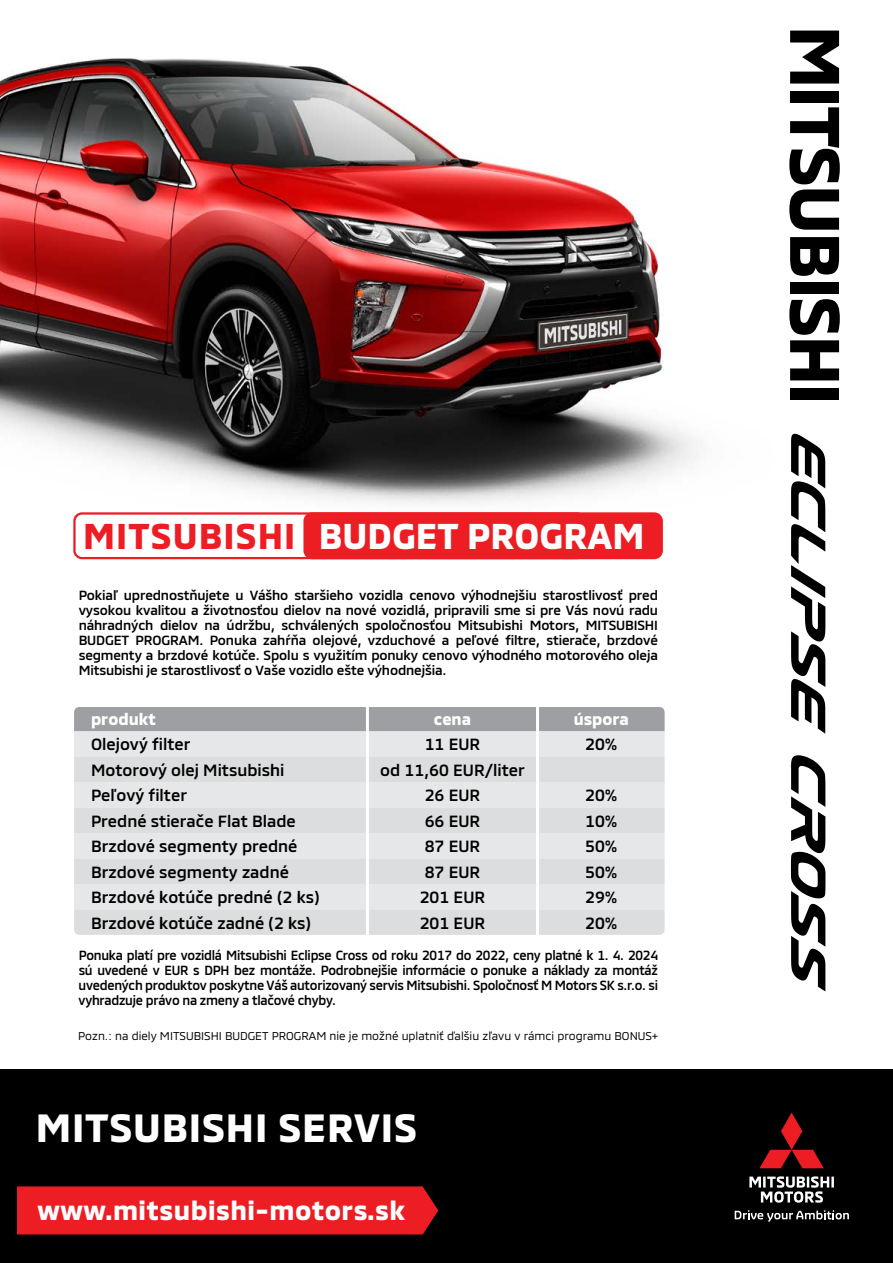
<style>
.page{position:relative;width:893px;height:1263px;background:#fff}
.page>*{position:absolute;margin:0;border:0;box-sizing:border-box;transform-origin:0 0}
.t1{font:700 72px "MMCOFFICE";letter-spacing:-.03em;color:#000}
.t2{font:700 40.5px "MMC";letter-spacing:.02em;color:#fff}
.t3{font:700 36.45px "MMCOFFICE";color:#fff}
.t4{font:700 27px "MMC";letter-spacing:.02em;color:#fff}
.t5{font:500 16.5px "MMCOFFICE";color:#000}
.t6{font:700 16.5px "MMCOFFICE";color:#fff}
.t7{font:500 13.5px/15px "MMCOFFICE";letter-spacing:-.015em;color:#000;text-align:justify}
.t8{font:500 13.5px/15px "MMCOFFICE";letter-spacing:-.015em;color:#000;text-align:justify;scale:.95 1}
.t9{font:11.55px "MMCOFFICE";color:#000}
.s1{color:#ed1d24}
</style>
<div class="page">
<img style="left:0;top:58px;width:699px;height:460px">
<div style="left:0;top:1069px;width:893px;height:194px;background:#000"></div>
<div style="left:17px;top:1186px;width:421px;height:48px;background:#ed1d24"></div>
<svg style="left:749px;top:1176px;width:85px;height:27px"></svg>
<svg style="left:735px;top:1210px;width:114px;height:12px"></svg>
<svg style="left:759px;top:1112px;width:65px;height:56px"></svg>
<svg style="left:791px;top:755px;width:34px;height:236px"></svg>
<svg style="left:791px;top:434px;width:34px;height:300px"></svg>
<div style="left:76px;top:708px;width:587px;height:23px;background:#9d9fa2"></div>
<div style="left:76px;top:731px;width:587px;height:26px;background:#e6e7e8"></div>
<svg style="left:76px;top:757px;width:587px;height:176px;background:#e0e1e2"></svg>
<hr style="left:366px;top:706px;width:3px;height:25px;background:#fff">
<hr style="left:536px;top:706px;width:3px;height:25px;background:#fff">
<hr style="left:366px;top:731px;width:3px;height:26px;background:#fff">
<hr style="left:536px;top:731px;width:3px;height:26px;background:#fff">
<hr style="left:366px;top:757px;width:3px;height:25px;background:#fff">
<hr style="left:536px;top:757px;width:3px;height:25px;background:#fff">
<hr style="left:366px;top:782px;width:3px;height:26px;background:#fff">
<hr style="left:536px;top:782px;width:3px;height:26px;background:#fff">
<hr style="left:366px;top:808px;width:3px;height:25px;background:#fff">
<hr style="left:536px;top:808px;width:3px;height:25px;background:#fff">
<hr style="left:366px;top:833px;width:3px;height:26px;background:#fff">
<hr style="left:536px;top:833px;width:3px;height:26px;background:#fff">
<hr style="left:366px;top:859px;width:3px;height:25px;background:#fff">
<hr style="left:536px;top:859px;width:3px;height:25px;background:#fff">
<hr style="left:366px;top:884px;width:3px;height:26px;background:#fff">
<hr style="left:536px;top:884px;width:3px;height:26px;background:#fff">
<hr style="left:366px;top:910px;width:3px;height:25px;background:#fff">
<hr style="left:536px;top:910px;width:3px;height:25px;background:#fff">
<div style="left:74px;top:513px;width:511px;height:45px;background:#fff;border-radius:7px"></div>
<div style="left:73px;top:512px;width:513px;height:47px;border:2px solid #ed1d24;border-radius:7px"></div>
<div style="left:303px;top:512px;width:360px;height:47px;background:#ed1d24;border-radius:9px"></div>
<div style="left:67px;top:699px;width:605px;height:243px;border:8px solid #fff;border-radius:9px"></div>
<h3 class="t3" style="left:83px;top:507px;width:563px"><span class="s1">MITSUBISHI</span> BUDGET PROGRAM</h3>
<p class="t7" style="left:79px;top:586px;width:581px">Pokiaľ uprednostňujete u Vášho staršieho vozidla cenovo výhodnejšiu starostlivosť pred vysokou kvalitou a životnosťou dielov na nové vozidlá, pripravili sme si pre Vás novú radu náhradných dielov na údržbu, schválených spoločnosťou Mitsubishi Motors, MITSUBISHI BUDGET PROGRAM. Ponuka zahŕňa olejové, vzduchové a peľové filtre, stierače, brzdové segmenty a brzdové kotúče. Spolu s využitím ponuky cenovo výhodného motorového oleja Mitsubishi je starostlivosť o Vaše vozidlo ešte výhodnejšia.</p>
<p class="t6" style="left:91px;top:706px;width:66px">produkt</p>
<p class="t6" style="left:434px;top:706px;width:39px">cena</p>
<p class="t6" style="left:574px;top:706px;width:57px">úspora</p>
<p class="t5" style="left:91px;top:731px;width:101px">Olejový filter</p>
<p class="t5" style="left:425px;top:731px;width:57px">11 EUR</p>
<p class="t5" style="left:585px;top:731px;width:34px">20%</p>
<p class="t5" style="left:91px;top:756px;width:195px">Motorový olej Mitsubishi</p>
<p class="t5" style="left:380px;top:756px;width:146px">od 11,60 EUR/liter</p>
<p class="t5" style="left:91px;top:782px;width:97px">Peľový filter</p>
<p class="t5" style="left:425px;top:782px;width:57px">26 EUR</p>
<p class="t5" style="left:585px;top:782px;width:34px">20%</p>
<p class="t5" style="left:91px;top:807px;width:206px">Predné stierače Flat Blade</p>
<p class="t5" style="left:425px;top:807px;width:57px">66 EUR</p>
<p class="t5" style="left:585px;top:807px;width:34px">10%</p>
<p class="t5" style="left:91px;top:833px;width:208px">Brzdové segmenty predné</p>
<p class="t5" style="left:425px;top:833px;width:57px">87 EUR</p>
<p class="t5" style="left:585px;top:833px;width:34px">50%</p>
<p class="t5" style="left:91px;top:859px;width:199px">Brzdové segmenty zadné</p>
<p class="t5" style="left:425px;top:859px;width:57px">87 EUR</p>
<p class="t5" style="left:585px;top:859px;width:34px">50%</p>
<p class="t5" style="left:91px;top:884px;width:230px">Brzdové kotúče predné (2 ks)</p>
<p class="t5" style="left:420px;top:884px;width:67px">201 EUR</p>
<p class="t5" style="left:585px;top:884px;width:34px">29%</p>
<p class="t5" style="left:91px;top:910px;width:222px">Brzdové kotúče zadné (2 ks)</p>
<p class="t5" style="left:420px;top:910px;width:67px">201 EUR</p>
<p class="t5" style="left:585px;top:910px;width:34px">20%</p>
<p class="t8" style="left:79px;top:946px;width:611px">Ponuka platí pre vozidlá Mitsubishi Eclipse Cross od roku 2017 do 2022, ceny platné k 1. 4. 2024 sú uvedené v EUR s DPH bez montáže. Podrobnejšie informácie o ponuke a náklady za montáž uvedených produktov poskytne Váš autorizovaný servis Mitsubishi. Spoločnosť M Motors SK s.r.o. si vyhradzuje právo na zmeny a tlačové chyby.</p>
<p class="t9" style="left:78px;top:1026px;width:582px">Pozn.: na diely MITSUBISHI BUDGET PROGRAM nie je možné uplatniť ďalšiu zľavu v rámci programu BONUS+</p>
<h2 class="t2" style="left:36px;top:1096px;width:383px">MITSUBISHI SERVIS</h2>
<h3 class="t4" style="left:37px;top:1190px;width:369px">www.mitsubishi-motors.sk</h3>
<h1 class="t1" style="left:872px;top:26px;width:381px;rotate:90deg">MITSUBISHI</h1>
</div>
